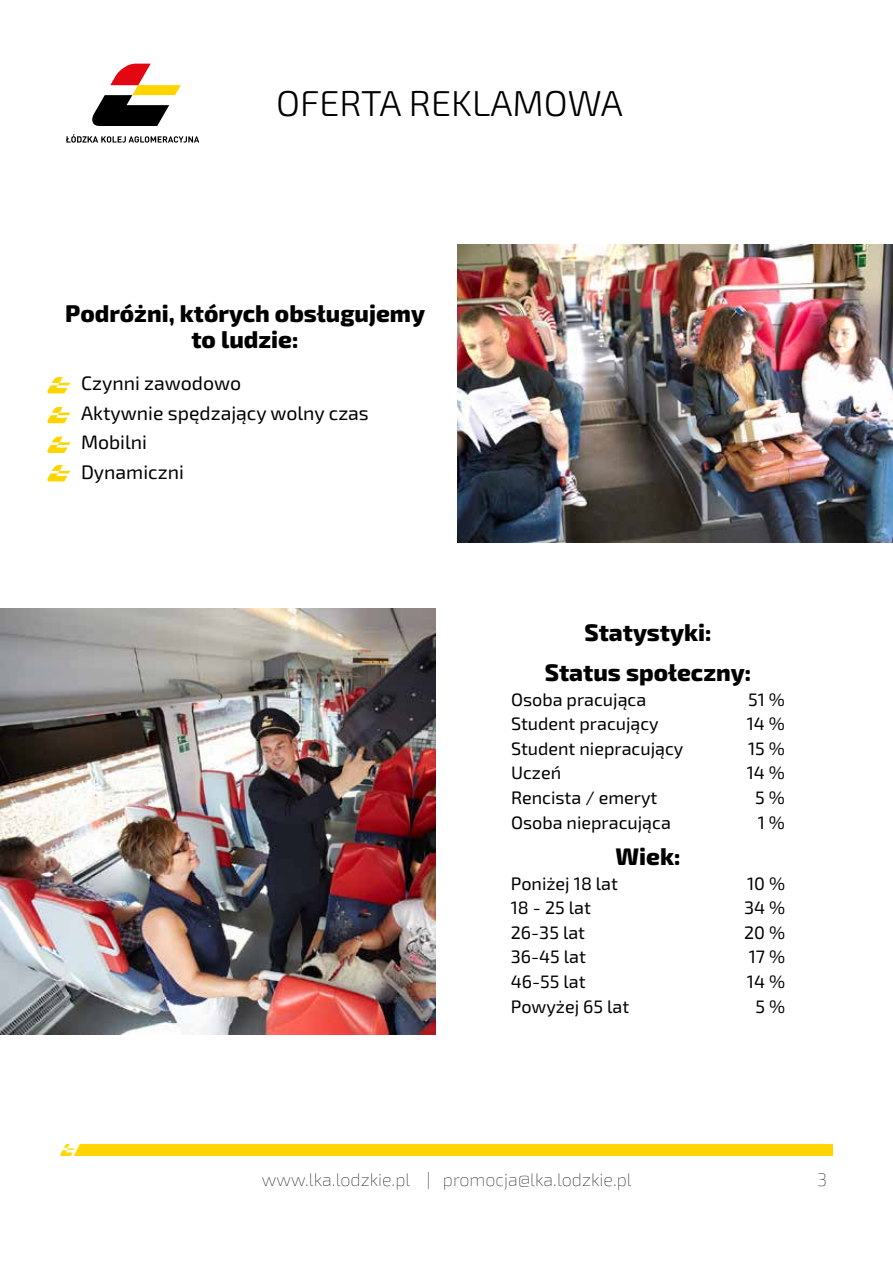
<style>
.page{position:relative;width:893px;height:1263px;background:#fff}
.page>*{position:absolute;margin:0;border:0;box-sizing:border-box;transform-origin:0 0}
.t1{font:300 36px "Exo 2.0";color:#000}
.t2{font:800 24px/26px "Exo 2.0";color:#000;text-align:center}
.t3{font:19.5px "Exo 2.0";color:#000}
.t4{font:18px "Exo 2.0";color:#000}
.t5{font:100 18px "Exo 2.0";color:#000}
.s1{color:#fff}
</style>
<div class="page">
<svg style="left:47px;top:465px;width:23px;height:16px"></svg>
<svg style="left:47px;top:437px;width:23px;height:16px"></svg>
<svg style="left:47px;top:407px;width:23px;height:16px"></svg>
<svg style="left:47px;top:377px;width:23px;height:16px"></svg>
<img style="left:0;top:608px;width:436px;height:426px">
<img style="left:457px;top:245px;width:436px;height:297px">
<svg style="left:66px;top:134px;width:133px;height:9px"></svg>
<svg style="left:92px;top:64px;width:89px;height:62px"></svg>
<div style="left:61px;top:1145px;width:771px;height:10px;background:#ffd501"></div>
<h1 class="t1" style="left:276px;top:82px;width:348px">OFERTA REKLAMOWA</h1>
<h2 class="t2" style="left:65px;top:301px;width:361px">Podróżni, których obsługujemy to ludzie:</h2>
<p class="t3" style="left:54px;top:372px;width:189px"><span class="s1">•</span> Czynni zawodowo</p>
<p class="t3" style="left:54px;top:402px;width:316px"><span class="s1">•</span> Aktywnie spędzający wolny czas</p>
<p class="t3" style="left:54px;top:431px;width:95px"><span class="s1">•</span> Mobilni</p>
<p class="t3" style="left:54px;top:461px;width:131px"><span class="s1">•</span> Dynamiczni</p>
<h2 class="t2" style="left:584px;top:620px;width:129px">Statystyki:</h2>
<h2 class="t2" style="left:545px;top:660px;width:208px">Status społeczny:</h2>
<p class="t4" style="left:511px;top:689px;width:137px">Osoba pracująca</p>
<p class="t4" style="left:748px;top:689px;width:38px">51 %</p>
<p class="t4" style="left:511px;top:713px;width:149px">Student pracujący</p>
<p class="t4" style="left:747px;top:713px;width:40px">14 %</p>
<p class="t4" style="left:511px;top:738px;width:174px">Student niepracujący</p>
<p class="t4" style="left:748px;top:738px;width:38px">15 %</p>
<p class="t4" style="left:511px;top:762px;width:52px">Uczeń</p>
<p class="t4" style="left:747px;top:762px;width:40px">14 %</p>
<p class="t4" style="left:511px;top:787px;width:148px">Rencista / emeryt</p>
<p class="t4" style="left:755px;top:787px;width:31px">5 %</p>
<p class="t4" style="left:511px;top:812px;width:161px">Osoba niepracująca</p>
<p class="t4" style="left:758px;top:812px;width:29px">1 %</p>
<h2 class="t2" style="left:615px;top:844px;width:67px">Wiek:</h2>
<p class="t4" style="left:511px;top:873px;width:109px">Poniżej 18 lat</p>
<p class="t4" style="left:747px;top:873px;width:40px">10 %</p>
<p class="t4" style="left:511px;top:897px;width:82px">18 - 25 lat</p>
<p class="t4" style="left:744px;top:897px;width:43px">34 %</p>
<p class="t4" style="left:511px;top:922px;width:76px">26-35 lat</p>
<p class="t4" style="left:744px;top:922px;width:43px">20 %</p>
<p class="t4" style="left:511px;top:946px;width:77px">36-45 lat</p>
<p class="t4" style="left:749px;top:946px;width:38px">17 %</p>
<p class="t4" style="left:511px;top:971px;width:76px">46-55 lat</p>
<p class="t4" style="left:747px;top:971px;width:40px">14 %</p>
<p class="t4" style="left:511px;top:996px;width:120px">Powyżej 65 lat</p>
<p class="t4" style="left:755px;top:996px;width:31px">5 %</p>
<p class="t5" style="left:262px;top:1170px;width:371px">www.lka.lodzkie.pl | promocja@lka.lodzkie.pl</p>
<p class="t5" style="left:817px;top:1170px;width:11px">3</p>
</div>
